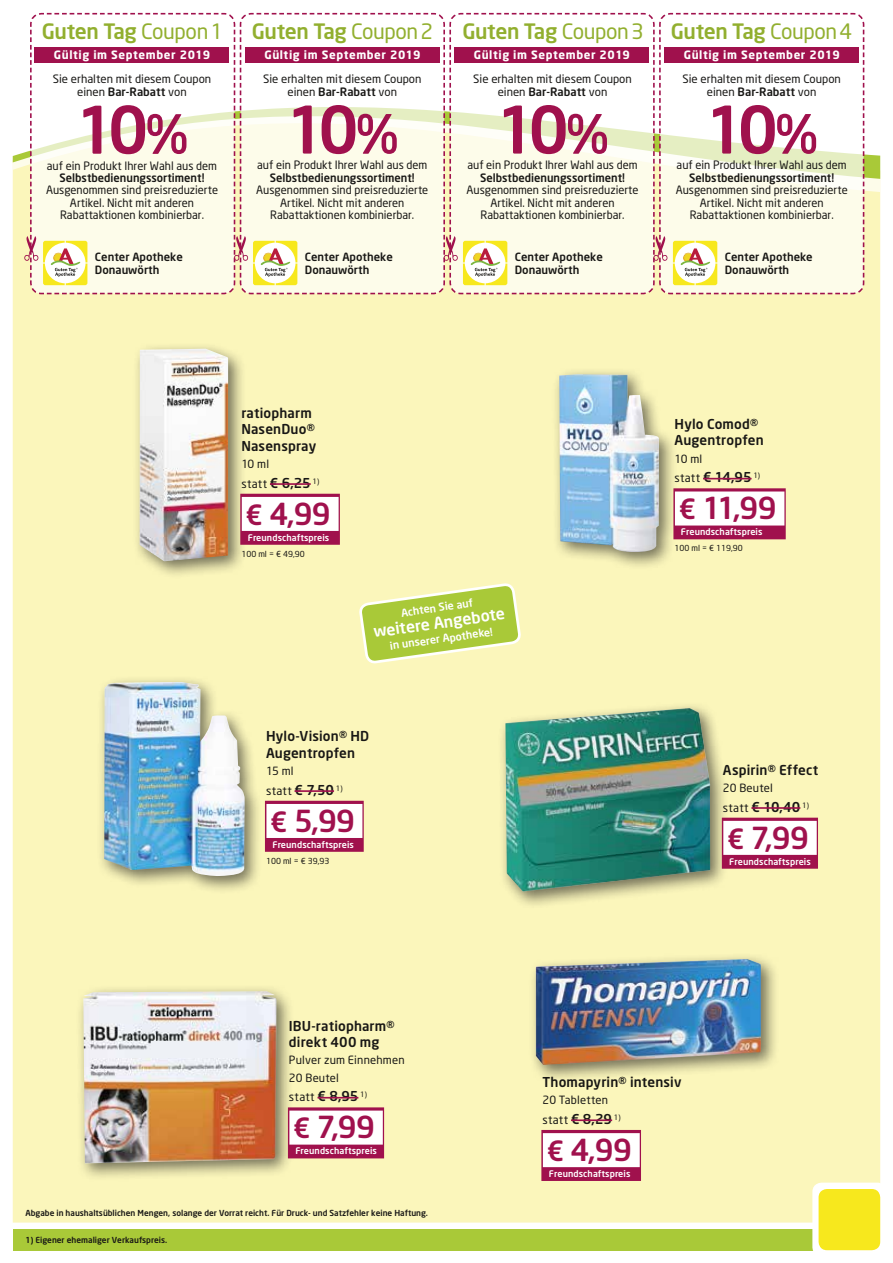
<style>
.page{position:relative;width:893px;height:1263px;background:#fff}
.page>*{position:absolute;margin:0;border:0;box-sizing:border-box;transform-origin:0 0}
.t1{font:500 64.65px "Neo Sans";letter-spacing:-.13em;color:#a0114d}
.t2{font:500 30px "Neo Sans";letter-spacing:-.025em;color:#a0114d}
.t3{font:500 21px "Neo Sans";letter-spacing:-.02em;color:#92af2f}
.t4{font:500 15.75px "Neo Sans";color:#fff}
.t5{font:500 13.5px/16.5px "Neo Sans";letter-spacing:.01em;color:#181715}
.t6{font:11.55px "Neo Sans";letter-spacing:.025em;color:#181715}
.t7{font:11.4px/12.3px "Neo Sans";color:#181715;text-align:center}
.t8{font:500 11.4px "Neo Sans";color:#181715}
.t9{font:700 11.4px "Neo Sans";letter-spacing:.05em;color:#fff}
.t10{font:500 11.25px/12.3px "Neo Sans";color:#181715}
.t11{font:11.25px/17.4px "Neo Sans";letter-spacing:.015em;color:#181715}
.t12{font:500 10.65px "Neo Sans";color:#fff}
.t13{font:500 9px "Neo Sans";letter-spacing:.01em;color:#fff}
.t14{font:500 8.25px "Neo Sans";color:#181715}
.t15{font:8.25px "Neo Sans";color:#181715}
.s1{font-weight:400}
.s2{font-weight:500}
.s3{font-size:53.25px}
.s4{font-weight:500;font-size:13.5px}
.s5{font-size:27.6px}
.s6{font-weight:400;font-size:11.55px}
</style>
<div class="page">
<div style="left:13px;top:192px;width:867px;height:1030px;background:#fbf6bb"></div>
<svg style="left:13px;top:60px;width:867px;height:119px"></svg>
<div style="left:13px;top:1229px;width:867px;height:21px;background:#a9c938"></div>
<div style="left:812px;top:1182px;width:74px;height:74px;background:#fff;border-radius:9px"></div>
<div style="left:819px;top:1189px;width:61px;height:61px;background:#f7e81d;border-radius:9px"></div>
<svg style="left:30px;top:13px;width:206px;height:281px"></svg>
<svg style="left:24px;top:30px;width:196px;height:264px"></svg>
<svg style="left:226px;top:13px;width:10px;height:9px"></svg>
<svg style="left:239px;top:13px;width:206px;height:281px"></svg>
<svg style="left:436px;top:13px;width:9px;height:9px"></svg>
<svg style="left:449px;top:13px;width:206px;height:281px"></svg>
<svg style="left:645px;top:13px;width:10px;height:9px"></svg>
<svg style="left:659px;top:13px;width:205px;height:281px"></svg>
<svg style="left:227px;top:28px;width:203px;height:266px"></svg>
<svg style="left:437px;top:28px;width:202px;height:266px"></svg>
<svg style="left:647px;top:28px;width:202px;height:266px"></svg>
<svg style="left:360px;top:584px;width:160px;height:79px;background:#c4d869"></svg>
<div style="left:76px;top:984px;width:219px;height:197px;background:#181715;opacity:.6"></div>
<img style="left:83px;top:991px;width:193px;height:172px">
<div style="left:288px;top:1107px;width:96px;height:51px;background:#a0114d"></div>
<div style="left:289px;top:1110px;width:94px;height:34px;background:#fff"></div>
<hr style="left:318px;top:1097px;width:40px;height:1px;background:#a0114d">
<div style="left:552px;top:367px;width:125px;height:203px;background:#181715;opacity:.6"></div>
<img style="left:559px;top:374px;width:100px;height:178px">
<div style="left:673px;top:488px;width:113px;height:51px;background:#a0114d"></div>
<div style="left:675px;top:491px;width:109px;height:34px;background:#fff"></div>
<hr style="left:703px;top:478px;width:48px;height:1px;background:#a0114d">
<div style="left:132px;top:341px;width:114px;height:238px;background:#181715;opacity:.6"></div>
<img style="left:140px;top:349px;width:88px;height:212px">
<div style="left:240px;top:494px;width:100px;height:51px;background:#a0114d"></div>
<div style="left:242px;top:497px;width:97px;height:34px;background:#fff"></div>
<hr style="left:270px;top:483px;width:41px;height:2px;background:#a0114d">
<div style="left:498px;top:701px;width:230px;height:208px;background:#181715;opacity:.6"></div>
<img style="left:505px;top:708px;width:205px;height:183px">
<div style="left:722px;top:818px;width:96px;height:51px;background:#a0114d"></div>
<div style="left:723px;top:821px;width:94px;height:34px;background:#fff"></div>
<hr style="left:751px;top:807px;width:49px;height:2px;background:#a0114d">
<div style="left:35px;top:47px;width:194px;height:16px;background:#a0114d"></div>
<div style="left:245px;top:47px;width:195px;height:16px;background:#a0114d"></div>
<div style="left:455px;top:47px;width:194px;height:16px;background:#a0114d"></div>
<div style="left:665px;top:47px;width:194px;height:16px;background:#a0114d"></div>
<div style="left:528px;top:952px;width:251px;height:131px;background:#181715;opacity:.6"></div>
<img style="left:536px;top:959px;width:225px;height:106px">
<div style="left:541px;top:1130px;width:100px;height:51px;background:#a0114d"></div>
<div style="left:543px;top:1133px;width:97px;height:34px;background:#fff"></div>
<hr style="left:571px;top:1119px;width:41px;height:2px;background:#a0114d">
<div style="left:97px;top:675px;width:166px;height:219px;background:#181715;opacity:.6"></div>
<img style="left:104px;top:682px;width:141px;height:194px">
<div style="left:265px;top:801px;width:99px;height:51px;background:#a0114d"></div>
<div style="left:266px;top:804px;width:96px;height:34px;background:#fff"></div>
<hr style="left:295px;top:790px;width:39px;height:2px;background:#a0114d">
<h3 class="t3" style="left:42px;top:18px;width:183px">Guten Tag <span class="s1">Coupon 1</span></h3>
<h3 class="t3" style="left:252px;top:18px;width:183px">Guten Tag <span class="s1">Coupon2</span></h3>
<h3 class="t3" style="left:462px;top:18px;width:183px">Guten Tag <span class="s1">Coupon3</span></h3>
<h3 class="t3" style="left:671px;top:18px;width:183px">Guten Tag <span class="s1">Coupon4</span></h3>
<p class="t9" style="left:54px;top:48px;width:158px">Gültig im September 2019</p>
<p class="t9" style="left:264px;top:48px;width:158px">Gültig im September 2019</p>
<p class="t9" style="left:474px;top:48px;width:158px">Gültig im September 2019</p>
<p class="t9" style="left:684px;top:48px;width:158px">Gültig im September 2019</p>
<p class="t7" style="left:53px;top:73px;width:160px">Sie erhalten mit diesem Coupon einen <span class="s2">Bar-Rabatt</span> von</p>
<p class="t7" style="left:263px;top:73px;width:160px">Sie erhalten mit diesem Coupon einen <span class="s2">Bar-Rabatt</span> von</p>
<p class="t7" style="left:473px;top:73px;width:160px">Sie erhalten mit diesem Coupon einen <span class="s2">Bar-Rabatt</span> von</p>
<p class="t7" style="left:682px;top:73px;width:160px">Sie erhalten mit diesem Coupon einen <span class="s2">Bar-Rabatt</span> von</p>
<h1 class="t1" style="left:75px;top:89px;width:115px">10<span class="s3">%</span></h1>
<p class="t8" style="left:60px;top:171px;width:147px">Selbstbedienungs sortiment!</p>
<p class="t7" style="left:46px;top:184px;width:174px">Aus genommen sind preisreduzierte<br>Artikel. Nicht mit anderen<br>Rabattaktionen kombinierbar.</p>
<p class="t7" style="left:47px;top:159px;width:172px">auf ein Produkt Ihrer Wahl aus dem</p>
<h1 class="t1" style="left:286px;top:89px;width:115px">10<span class="s3">%</span></h1>
<p class="t8" style="left:270px;top:170px;width:147px">Selbstbedienungs sortiment!</p>
<p class="t7" style="left:256px;top:184px;width:174px">Aus genommen sind preisreduzierte<br>Artikel. Nicht mit anderen<br>Rabattaktionen kombinierbar.</p>
<p class="t7" style="left:257px;top:159px;width:172px">auf ein Produkt Ihrer Wahl aus dem</p>
<h1 class="t1" style="left:496px;top:89px;width:115px">10<span class="s3">%</span></h1>
<p class="t8" style="left:480px;top:170px;width:147px">Selbstbedienungs sortiment!</p>
<p class="t7" style="left:466px;top:184px;width:174px">Aus genommen sind preisreduzierte<br>Artikel. Nicht mit anderen<br>Rabattaktionen kombinierbar.</p>
<p class="t7" style="left:467px;top:159px;width:172px">auf ein Produkt Ihrer Wahl aus dem</p>
<h1 class="t1" style="left:705px;top:89px;width:115px">10<span class="s3">%</span></h1>
<p class="t8" style="left:689px;top:170px;width:147px">Selbstbedienungs sortiment!</p>
<p class="t7" style="left:676px;top:184px;width:174px">Aus genommen sind preisreduzierte<br>Artikel. Nicht mit anderen<br>Rabattaktionen kombinierbar.</p>
<p class="t7" style="left:677px;top:159px;width:172px">auf ein Produkt Ihrer Wahl aus dem</p>
<p class="t10" style="left:95px;top:251px;width:90px">Center Apotheke<br>Donauwörth</p>
<p class="t10" style="left:305px;top:251px;width:90px">Center Apotheke<br>Donauwörth</p>
<p class="t10" style="left:515px;top:251px;width:90px">Center Apotheke<br>Donauwörth</p>
<p class="t10" style="left:725px;top:251px;width:90px">Center Apotheke<br>Donauwörth</p>
<p class="t5" style="left:241px;top:404px;width:76px">ratiopharm<br>NasenDuo®<br>Nasenspray</p>
<p class="t11" style="left:241px;top:455px;width:29px">10 ml</p>
<p class="t6" style="left:241px;top:476px;width:79px">statt <span class="s4">€ 6,25</span> <sup>1)</sup></p>
<h2 class="t2" style="left:246px;top:494px;width:87px"><span class="s5">€</span> 4,99</h2>
<p class="t13" style="left:248px;top:532px;width:83px">Freundschaftspreis</p>
<p class="t15" style="left:241px;top:548px;width:65px">100 ml = € 49,90</p>
<p class="t12" style="left:400px;top:606px;width:74px;rotate:-8deg">Achten Sie auf</p>
<h3 class="t4" style="left:372px;top:622px;width:134px;rotate:-8deg">weitere Angebote</h3>
<p class="t12" style="left:389px;top:639px;width:105px;rotate:-8deg">in unserer Apotheke!</p>
<p class="t5" style="left:266px;top:728px;width:105px">Hylo-Vision® HD<br>Augentropfen</p>
<p class="t11" style="left:266px;top:762px;width:29px">15 ml</p>
<p class="t6" style="left:266px;top:783px;width:78px">statt <span class="s4">€ 7,50</span> <sup>1)</sup></p>
<h2 class="t2" style="left:270px;top:801px;width:86px"><span class="s5">€</span> 5,99</h2>
<p class="t13" style="left:272px;top:839px;width:83px">Freundschaftspreis</p>
<p class="t15" style="left:266px;top:855px;width:65px">100 ml = € 39,93</p>
<p class="t5" style="left:674px;top:415px;width:91px">Hylo Comod®<br>Augentropfen</p>
<p class="t11" style="left:674px;top:450px;width:29px">10 ml</p>
<p class="t5" style="left:674px;top:469px;width:87px"><span class="s6">statt</span> € 14,95 <sup>1)</sup></p>
<h2 class="t2" style="left:679px;top:489px;width:99px"><span class="s5">€</span> 11,99</h2>
<p class="t13" style="left:681px;top:526px;width:83px">Freundschaftspreis</p>
<p class="t15" style="left:674px;top:543px;width:70px">100 ml = € 119,90</p>
<p class="t5" style="left:723px;top:761px;width:97px">Aspirin® Effect</p>
<p class="t11" style="left:723px;top:779px;width:51px">20 Beutel</p>
<p class="t5" style="left:723px;top:798px;width:88px"><span class="s6">statt</span> € 10,40 <sup>1)</sup></p>
<h2 class="t2" style="left:727px;top:818px;width:83px"><span class="s5">€</span> 7,99</h2>
<p class="t13" style="left:729px;top:856px;width:83px">Freundschaftspreis</p>
<p class="t5" style="left:289px;top:1017px;width:107px">IBU-ratiopharm® direkt 400 mg</p>
<p class="t11" style="left:289px;top:1051px;width:117px">Pulver zum Einnehmen<br>20 Beutel</p>
<p class="t6" style="left:289px;top:1090px;width:80px">statt <span class="s4">€ 8,95</span> <sup>1)</sup></p>
<h2 class="t2" style="left:293px;top:1108px;width:83px"><span class="s5">€</span> 7,99</h2>
<p class="t13" style="left:295px;top:1145px;width:83px">Freundschaftspreis</p>
<p class="t14" style="left:26px;top:1207px;width:404px">Abgabe in haushaltsüblichen Mengen, solange der Vorrat reicht. Für Druck- und Satzfehler keine Haftung.</p>
<p class="t14" style="left:26px;top:1234px;width:143px">1) Eigener ehemaliger Verkaufspreis.</p>
<p class="t5" style="left:542px;top:1073px;width:140px">Thomapyrin® intensiv</p>
<p class="t11" style="left:542px;top:1091px;width:67px">20 Tabletten</p>
<p class="t6" style="left:542px;top:1113px;width:80px">statt <span class="s4">€ 8,29</span> <sup>1)</sup></p>
<h2 class="t2" style="left:547px;top:1131px;width:87px"><span class="s5">€</span> 4,99</h2>
<p class="t13" style="left:549px;top:1168px;width:83px">Freundschaftspreis</p>
</div>
